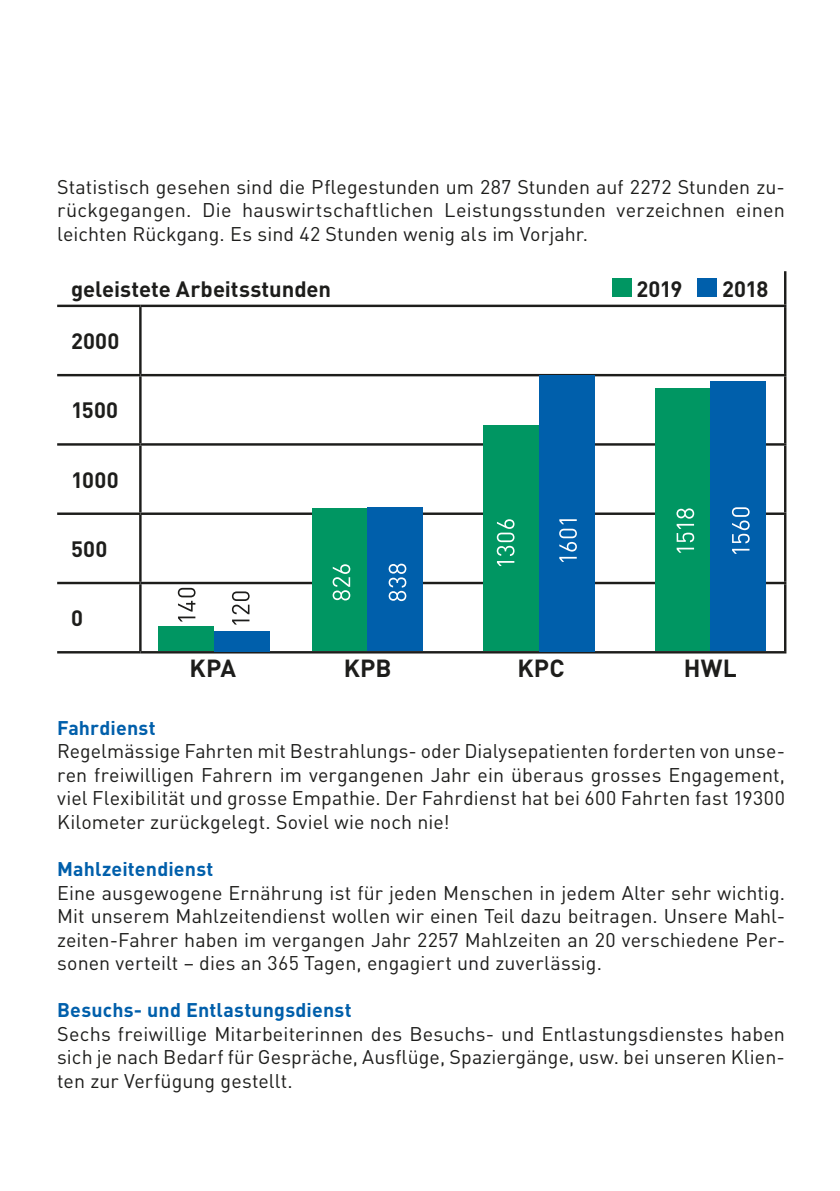
<style>
.page{position:relative;width:840px;height:1191px;background:#fff}
.page>*{position:absolute;margin:0;border:0;box-sizing:border-box;transform-origin:0 0}
.t1{font:700 24.4px "DIN Pro";letter-spacing:.01em;color:#1d1d1b}
.t2{font:700 22px "DIN Pro";color:#1d1d1b}
.t3{font:19.6px/23.6px "DIN Pro";letter-spacing:.005em;color:#1d1d1b;text-align:justify}
.t4{font:700 19.6px "DIN Pro";letter-spacing:.01em;color:#005fab}
</style>
<div class="page">
<hr style="left:783px;top:271px;width:3px;height:34px;background:#1d1d1b">
<hr style="left:57px;top:305px;width:83px;height:2px;background:#1d1d1b">
<hr style="left:140px;top:305px;width:646px;height:2px;background:#1d1d1b">
<hr style="left:139px;top:307px;width:2px;height:67px;background:#1d1d1b">
<hr style="left:783px;top:307px;width:3px;height:67px;background:#1d1d1b">
<hr style="left:57px;top:374px;width:83px;height:2px;background:#1d1d1b">
<hr style="left:140px;top:374px;width:646px;height:2px;background:#1d1d1b">
<hr style="left:139px;top:376px;width:2px;height:67px;background:#1d1d1b">
<hr style="left:783px;top:376px;width:3px;height:67px;background:#1d1d1b">
<hr style="left:57px;top:443px;width:83px;height:2px;background:#1d1d1b">
<hr style="left:140px;top:443px;width:646px;height:2px;background:#1d1d1b">
<hr style="left:139px;top:445px;width:2px;height:67px;background:#1d1d1b">
<hr style="left:783px;top:445px;width:3px;height:67px;background:#1d1d1b">
<hr style="left:57px;top:512px;width:83px;height:3px;background:#1d1d1b">
<hr style="left:140px;top:512px;width:646px;height:3px;background:#1d1d1b">
<hr style="left:139px;top:515px;width:2px;height:67px;background:#1d1d1b">
<hr style="left:783px;top:515px;width:3px;height:67px;background:#1d1d1b">
<hr style="left:57px;top:582px;width:83px;height:2px;background:#1d1d1b">
<hr style="left:140px;top:582px;width:646px;height:2px;background:#1d1d1b">
<hr style="left:139px;top:584px;width:2px;height:67px;background:#1d1d1b">
<hr style="left:783px;top:584px;width:3px;height:67px;background:#1d1d1b">
<hr style="left:57px;top:651px;width:83px;height:2px;background:#1d1d1b">
<hr style="left:140px;top:651px;width:646px;height:2px;background:#1d1d1b">
<div style="left:611px;top:279px;width:20px;height:18px;background:#009662"></div>
<div style="left:697px;top:279px;width:19px;height:18px;background:#005fab"></div>
<div style="left:654px;top:389px;width:56px;height:262px;background:#009662"></div>
<div style="left:710px;top:382px;width:55px;height:269px;background:#005fab"></div>
<div style="left:483px;top:425px;width:55px;height:226px;background:#009662"></div>
<div style="left:539px;top:375px;width:55px;height:276px;background:#005fab"></div>
<div style="left:312px;top:508px;width:55px;height:143px;background:#009662"></div>
<div style="left:367px;top:507px;width:56px;height:144px;background:#005fab"></div>
<div style="left:158px;top:626px;width:56px;height:25px;background:#009662"></div>
<div style="left:214px;top:631px;width:55px;height:20px;background:#005fab"></div>
<svg style="left:178px;top:588px;width:17px;height:33px"></svg>
<svg style="left:232px;top:591px;width:17px;height:33px"></svg>
<svg style="left:332px;top:564px;width:18px;height:36px"></svg>
<svg style="left:388px;top:563px;width:18px;height:38px"></svg>
<svg style="left:496px;top:519px;width:18px;height:47px"></svg>
<svg style="left:559px;top:519px;width:17px;height:43px"></svg>
<svg style="left:676px;top:508px;width:17px;height:45px"></svg>
<svg style="left:731px;top:507px;width:18px;height:47px"></svg>
<p class="t3" style="left:57px;top:174px;width:729px">Statistisch gesehen sind die Pflegestunden um 287 Stunden auf 2272 Stunden zu&shy;rückgegangen. Die hauswirtschaftlichen Leistungsstunden verzeichnen einen leichten Rückgang. Es sind 42 Stunden wenig als im Vorjahr.</p>
<p class="t2" style="left:71px;top:274px;width:261px">geleistete Arbeitsstunden</p>
<p class="t2" style="left:636px;top:274px;width:48px">2019</p>
<p class="t2" style="left:721px;top:274px;width:48px">2018</p>
<p class="t2" style="left:71px;top:326px;width:50px">2000</p>
<p class="t2" style="left:71px;top:396px;width:49px">1500</p>
<p class="t2" style="left:71px;top:465px;width:49px">1000</p>
<p class="t2" style="left:71px;top:534px;width:38px">500</p>
<p class="t2" style="left:71px;top:603px;width:13px">0</p>
<p class="t1" style="left:189px;top:652px;width:48px">KPA</p>
<p class="t1" style="left:343px;top:652px;width:49px">KPB</p>
<p class="t1" style="left:517px;top:652px;width:49px">KPC</p>
<p class="t1" style="left:683px;top:652px;width:55px">HWL</p>
<p class="t4" style="left:57px;top:714px;width:100px">Fahrdienst</p>
<p class="t3" style="left:57px;top:739px;width:729px">Regelmässige Fahrten mit Bestrahlungs- oder Dialysepatienten forderten von unse&shy;ren freiwilligen Fahrern im vergangenen Jahr ein überaus grosses Engagement, viel Flexibilität und grosse Empathie. Der Fahrdienst hat bei 600 Fahrten fast 19300<br>Kilometer zurückgelegt. Soviel wie noch nie!</p>
<p class="t4" style="left:57px;top:856px;width:158px">Mahlzeitendienst</p>
<p class="t3" style="left:57px;top:880px;width:729px">Eine ausgewogene Ernährung ist für jeden Menschen in jedem Alter sehr wichtig.<br>Mit unserem Mahlzeitendienst wollen wir einen Teil dazu beitragen. Unsere Mahl&shy;zeiten-Fahrer haben im vergangen Jahr 2257 Mahlzeiten an 20 verschiedene Per&shy;sonen verteilt – dies an 365 Tagen, engagiert und zuverlässig.</p>
<p class="t4" style="left:57px;top:997px;width:296px">Besuchs- und Entlastungsdienst</p>
<p class="t3" style="left:57px;top:1021px;width:729px">Sechs freiwillige Mitarbeiterinnen des Besuchs- und Entlastungsdienstes haben sich je nach Bedarf für Gespräche, Ausflüge, Spaziergänge, usw. bei unseren Klien&shy;ten zur Verfügung gestellt.</p>
</div>
